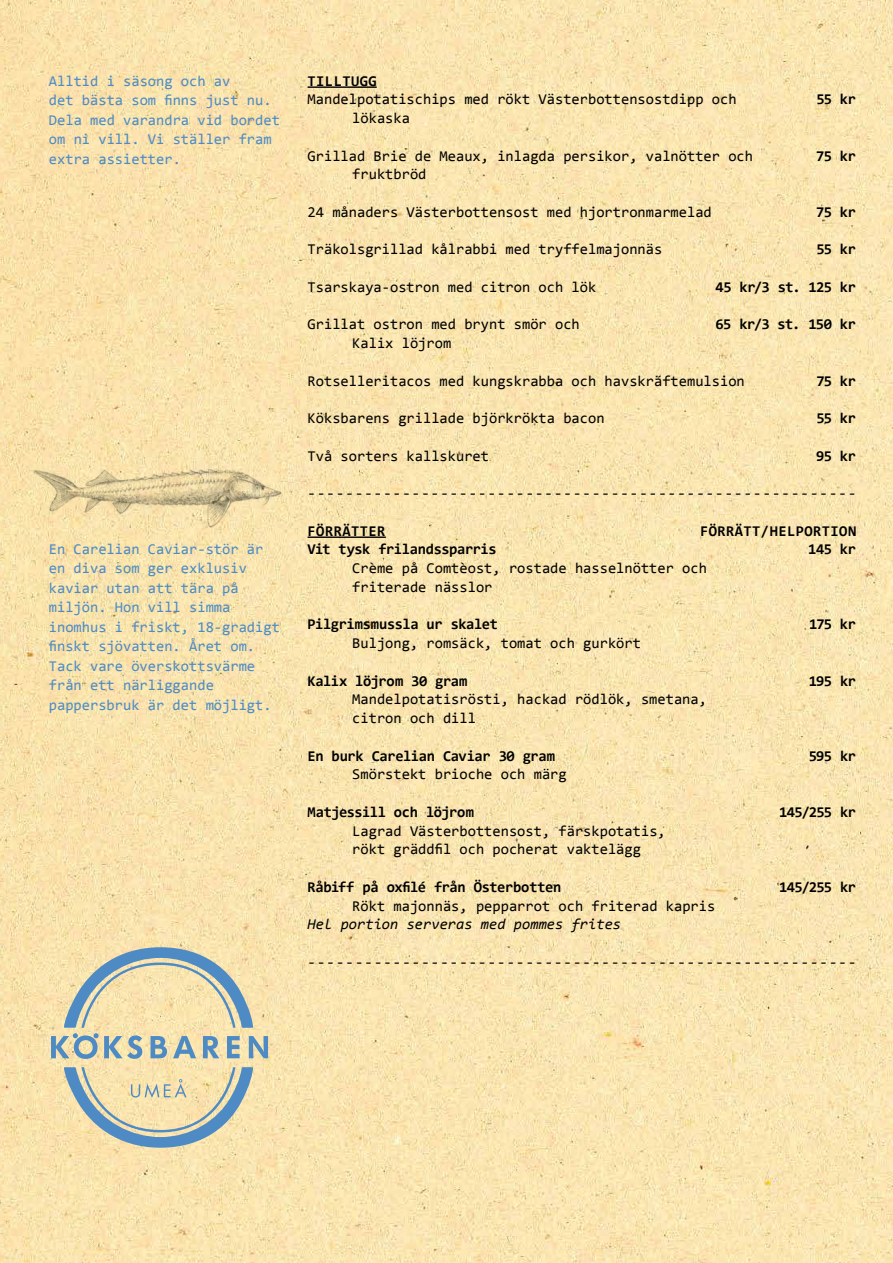
<style>
.page{position:relative;width:893px;height:1263px;background:#fff}
.page>*{position:absolute;margin:0;border:0;box-sizing:border-box;transform-origin:0 0}
.t1{font:15px/18.8px "Consolas";color:#000}
.t2{font:15px/19.5px "Consolas";color:#4e8bc4}
.t3{font:700 15px "Consolas";letter-spacing:-.025em;color:#000}
.t4{font:700 15px "Consolas";letter-spacing:.03em;color:#000}
.t5{font:italic 15px "Consolas";color:#000}
</style>
<div class="page">
<img style="left:0;top:0;width:893px;height:1263px">
<hr style="left:308px;top:86px;width:69px;height:2px;background:#000">
<hr style="left:308px;top:536px;width:78px;height:2px;background:#000">
<img style="left:30px;top:461px;width:254px;height:68px">
<svg style="left:51px;top:947px;width:217px;height:112px;background:#d1ceb3"></svg>
<svg style="left:64px;top:1067px;width:189px;height:81px;background:#d0ceb2"></svg>
<p class="t2" style="left:49px;top:70px;width:233px">Alltid i säsong och av<br>det bästa som finns just nu.<br>Dela med varandra vid bordet om ni vill. Vi ställer fram extra assietter.</p>
<p class="t2" style="left:49px;top:539px;width:233px">En Carelian Caviar-stör är en diva som ger exklusiv kaviar utan att tära på miljön. Hon vill simma inomhus i friskt, 18-gradigt finskt sjövatten. Året om.<br>Tack vare överskottsvärme från ett närliggande pappersbruk är det möjligt.</p>
<p class="t4" style="left:308px;top:71px;width:71px">TILLTUGG</p>
<p class="t1" style="left:308px;top:90px;width:430px">Mandelpotatischips med rökt Västerbottensostdipp och</p>
<p class="t3" style="left:816px;top:90px;width:41px">55 kr</p>
<p class="t1" style="left:352px;top:108px;width:59px">lökaska</p>
<p class="t1" style="left:308px;top:146px;width:447px">Grillad Brie de Meaux, inlagda persikor, valnötter och</p>
<p class="t3" style="left:816px;top:146px;width:41px">75 kr</p>
<p class="t1" style="left:352px;top:165px;width:76px">fruktbröd</p>
<p class="t1" style="left:308px;top:202px;width:406px">24 månaders Västerbottensost med hjortronmarmelad</p>
<p class="t3" style="left:816px;top:202px;width:41px">75 kr</p>
<p class="t1" style="left:308px;top:240px;width:356px">Träkolsgrillad kålrabbi med tryffelmajonnäs</p>
<p class="t3" style="left:816px;top:240px;width:41px">55 kr</p>
<p class="t1" style="left:308px;top:277px;width:290px">Tsarskaya-ostron med citron och lök</p>
<p class="t3" style="left:716px;top:277px;width:142px">45 kr/3 st. 125 kr</p>
<p class="t1" style="left:308px;top:315px;width:274px">Grillat ostron med brynt smör och</p>
<p class="t3" style="left:716px;top:315px;width:142px">65 kr/3 st. 150 kr</p>
<p class="t1" style="left:352px;top:333px;width:101px">Kalix löjrom</p>
<p class="t1" style="left:308px;top:371px;width:439px">Rotselleritacos med kungskrabba och havskräftemulsion</p>
<p class="t3" style="left:816px;top:371px;width:41px">75 kr</p>
<p class="t1" style="left:308px;top:408px;width:299px">Köksbarens grillade björkrökta bacon</p>
<p class="t3" style="left:816px;top:409px;width:41px">55 kr</p>
<p class="t1" style="left:308px;top:446px;width:183px">Två sorters kallskuret</p>
<p class="t3" style="left:816px;top:446px;width:41px">95 kr</p>
<p class="t1" style="left:308px;top:483px;width:550px">----------------------------------------------------------</p>
<p class="t4" style="left:308px;top:521px;width:79px">FÖRRÄTTER</p>
<p class="t4" style="left:700px;top:521px;width:158px">FÖRRÄTT/HELPORTION</p>
<p class="t3" style="left:308px;top:540px;width:190px">Vit tysk frilandssparris</p>
<p class="t3" style="left:808px;top:540px;width:49px">145 kr</p>
<p class="t1" style="left:352px;top:558px;width:356px">Crème på Comtèost, rostade hasselnötter och friterade nässlor</p>
<p class="t3" style="left:308px;top:615px;width:192px">Pilgrimsmussla ur skalet</p>
<p class="t3" style="left:809px;top:615px;width:49px">175 kr</p>
<p class="t1" style="left:352px;top:633px;width:290px">Buljong, romsäck, tomat och gurkört</p>
<p class="t3" style="left:308px;top:671px;width:161px">Kalix löjrom 30 gram</p>
<p class="t3" style="left:809px;top:671px;width:49px">195 kr</p>
<p class="t1" style="left:352px;top:690px;width:356px">Mandelpotatisrösti, hackad rödlök, smetana, citron och dill</p>
<p class="t3" style="left:308px;top:746px;width:249px">En burk Carelian Caviar 30 gram</p>
<p class="t3" style="left:809px;top:746px;width:49px">595 kr</p>
<p class="t1" style="left:352px;top:765px;width:216px">Smörstekt brioche och märg</p>
<p class="t3" style="left:308px;top:802px;width:168px">Matjessill och löjrom</p>
<p class="t3" style="left:779px;top:802px;width:79px">145/255 kr</p>
<p class="t1" style="left:352px;top:821px;width:315px">Lagrad Västerbottensost, färskpotatis, rökt gräddfil och pocherat vaktelägg</p>
<p class="t3" style="left:308px;top:877px;width:255px">Råbiff på oxfilé från Österbotten</p>
<p class="t3" style="left:779px;top:877px;width:79px">145/255 kr</p>
<p class="t1" style="left:352px;top:896px;width:364px">Rökt majonnäs, pepparrot och friterad kapris</p>
<p class="t5" style="left:308px;top:914px;width:315px">Hel portion serveras med pommes frites</p>
<p class="t1" style="left:308px;top:952px;width:550px">----------------------------------------------------------</p>
</div>
